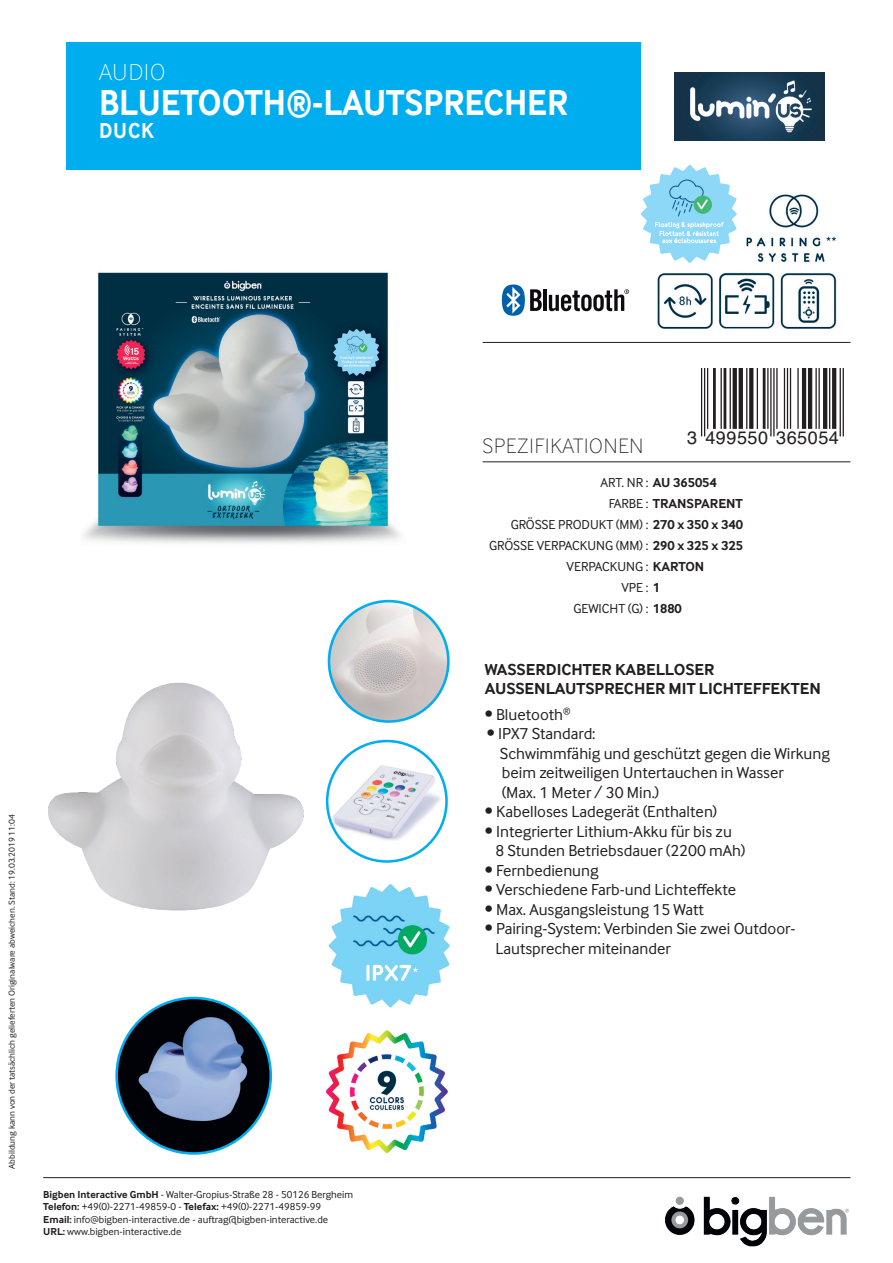
<style>
.page{position:relative;width:893px;height:1263px;background:#fff}
.page>*{position:absolute;margin:0;border:0;box-sizing:border-box;transform-origin:0 0}
.t1{font:700 37.5px "Inter Face";color:#fff;scale:.9 1}
.t2{font:100 24px "Inter Face";letter-spacing:.05em;color:#fff}
.t3{font:700 22.5px "Inter Face";color:#fff;scale:.9 1}
.t4{font:100 21.6px "Inter Face";letter-spacing:.04em;color:#231f20}
.t5{font:18.15px "Helvetica";letter-spacing:.025em;color:#231f20}
.t6{font:16.5px/19.5px "Inter Face";color:#231f20}
.t7{font:700 16.5px/19.5px "Inter Face";color:#231f20}
.t8{font:13.5px "Inter Face";color:#231f20}
.t9{font:700 13.5px "Inter Face";color:#231f20}
.t10{font:10.5px/12.6px "Inter Face";color:#231f20}
.t11{font:9px "Inter Face";color:#231f20}
.s1{font-weight:700}
.s2{font-family:"Antipasto"}
.s3{font-weight:400}
</style>
<div class="page">
<div style="left:67px;top:43px;width:574px;height:127px;background:#00aeef"></div>
<hr style="left:701px;top:369px;width:1px;height:67px;background:#231f20">
<hr style="left:704px;top:369px;width:1px;height:67px;background:#231f20">
<hr style="left:707px;top:369px;width:1px;height:60px;background:#231f20">
<hr style="left:713px;top:369px;width:3px;height:60px;background:#231f20">
<hr style="left:720px;top:369px;width:2px;height:60px;background:#231f20">
<hr style="left:724px;top:369px;width:2px;height:60px;background:#231f20">
<hr style="left:730px;top:369px;width:1px;height:60px;background:#231f20">
<svg style="left:733px;top:369px;width:4px;height:60px"></svg>
<svg style="left:739px;top:369px;width:4px;height:60px"></svg>
<hr style="left:746px;top:369px;width:1px;height:60px;background:#231f20">
<svg style="left:749px;top:369px;width:4px;height:60px"></svg>
<hr style="left:757px;top:369px;width:1px;height:60px;background:#231f20">
<hr style="left:763px;top:369px;width:2px;height:60px;background:#231f20">
<hr style="left:767px;top:369px;width:1px;height:60px;background:#231f20">
<hr style="left:770px;top:369px;width:1px;height:67px;background:#231f20">
<hr style="left:773px;top:369px;width:2px;height:67px;background:#231f20">
<hr style="left:776px;top:369px;width:2px;height:60px;background:#231f20">
<hr style="left:784px;top:369px;width:1px;height:60px;background:#231f20">
<hr style="left:787px;top:369px;width:1px;height:60px;background:#231f20">
<hr style="left:790px;top:369px;width:1px;height:60px;background:#231f20">
<hr style="left:797px;top:369px;width:2px;height:60px;background:#231f20">
<hr style="left:802px;top:369px;width:4px;height:60px;background:#231f20">
<hr style="left:808px;top:369px;width:4px;height:60px;background:#231f20">
<hr style="left:815px;top:369px;width:2px;height:60px;background:#231f20">
<hr style="left:818px;top:369px;width:2px;height:60px;background:#231f20">
<hr style="left:823px;top:369px;width:4px;height:60px;background:#231f20">
<hr style="left:829px;top:369px;width:1px;height:60px;background:#231f20">
<svg style="left:832px;top:369px;width:4px;height:60px"></svg>
<hr style="left:840px;top:369px;width:1px;height:67px;background:#231f20">
<hr style="left:843px;top:369px;width:1px;height:67px;background:#231f20">
<hr style="left:483px;top:342px;width:367px;height:1px;background:#231f20">
<hr style="left:43px;top:1177px;width:807px;height:1px;background:#231f20">
<img style="left:665px;top:1196px;width:184px;height:50px">
<img style="left:657px;top:272px;width:180px;height:57px">
<img style="left:328px;top:884px;width:122px;height:124px">
<img style="left:746px;top:194px;width:90px;height:69px">
<hr style="left:543px;top:289px;width:4px;height:22px;background:#0e0b10">
<svg style="left:502px;top:284px;width:40px;height:32px"></svg>
<svg style="left:549px;top:289px;width:80px;height:22px"></svg>
<img style="left:327px;top:1030px;width:121px;height:124px">
<img style="left:48px;top:682px;width:256px;height:229px">
<img style="left:327px;top:745px;width:119px;height:113px">
<div style="left:326px;top:740px;width:122px;height:123px;border:3px solid #00aeef;border-radius:50%"></div>
<img style="left:329px;top:601px;width:118px;height:120px">
<div style="left:328px;top:600px;width:122px;height:123px;border:3px solid #00aeef;border-radius:50%"></div>
<div style="left:117px;top:998px;width:154px;height:155px;background:#000208;border-radius:50%"></div>
<img style="left:136px;top:1014px;width:117px;height:111px">
<div style="left:115px;top:997px;width:157px;height:158px;border:3px solid #00aeef;border-radius:50%"></div>
<img style="left:83px;top:272px;width:317px;height:272px">
<svg style="left:641px;top:165px;width:96px;height:98px"></svg>
<img style="left:675px;top:72px;width:149px;height:68px">
<hr style="left:483px;top:461px;width:367px;height:1px;background:#231f20">
<h2 class="t2" style="left:99px;top:58px;width:68px">AUDIO</h2>
<h1 class="t1" style="left:99px;top:81px;width:523px">BLUETOOTH®-LAUTSPRECHER</h1>
<h3 class="t3" style="left:99px;top:118px;width:63px">DUCK</h3>
<p class="t11" style="left:7px;top:1169px;width:356px;rotate:-90deg">Abbildung kann von der tatsächlich gelieferten Originalware abweichen. Stand: 19.03.2019 11:04</p>
<p class="t10" style="left:43px;top:1188px;width:311px"><span class="s1">Bigben Interactive GmbH</span> - Walter-Gropius-Straße 28 - 50126 Bergheim <span class="s1">Telefon:</span> +49(0)-2271-49859-0 - <span class="s1">Telefax:</span> +49(0)-2271-49859-99<br><span class="s1">Email:</span> info<span class="s2">@</span>bigben-interactive.de - auftrag@bigben-interactive.de<br><span class="s1">URL:</span> www.bigben-interactive.de</p>
<p class="t5" style="left:687px;top:424px;width:153px">3 499550 365054</p>
<h3 class="t4" style="left:483px;top:434px;width:162px">SPEZIFIKATIONEN</h3>
<p class="t9" style="left:600px;top:474px;width:118px"><span class="s3">ART. NR :</span> AU 365054</p>
<p class="t9" style="left:609px;top:495px;width:136px"><span class="s3">FARBE :</span> TRANSPARENT</p>
<p class="t8" style="left:511px;top:517px;width:234px">GRÖSSE PRODUKT (MM) : <span class="s1">270 x 350 x 340</span></p>
<p class="t8" style="left:489px;top:538px;width:255px">GRÖSSE VERPACKUNG (MM) : <span class="s1">290 x 325 x 325</span></p>
<p class="t8" style="left:567px;top:559px;width:139px">VERPACKUNG : <span class="s1">KARTON</span></p>
<p class="t8" style="left:621px;top:580px;width:40px">VPE : <span class="s1">1</span></p>
<p class="t8" style="left:573px;top:601px;width:110px">GEWICHT (G) : <span class="s1">1880</span></p>
<p class="t7" style="left:485px;top:660px;width:338px">WASSERDICHTER KABELLOSER<br>AUSSENLAUTSPRECHER MIT LICHTEFFEKTEN</p>
<p class="t6" style="left:485px;top:704px;width:87px">• Bluetooth<sup>®</sup></p>
<p class="t6" style="left:500px;top:724px;width:332px;text-indent:-13px">• IPX7 Standard:<br>Schwimmfähig und geschützt gegen die Wirkung beim zeitweiligen Untertauchen in Wasser<br>(Max. 1 Meter / 30 Min.)</p>
<p class="t6" style="left:485px;top:802px;width:234px">• Kabelloses Ladegerät (Enthalten)</p>
<p class="t6" style="left:495px;top:821px;width:252px;text-indent:-11px">• Integrierter Lithium-Akku für bis zu<br>8 Stunden Betriebsdauer (2200 mAh)</p>
<p class="t6" style="left:485px;top:860px;width:115px">• Fernbedienung</p>
<p class="t6" style="left:485px;top:880px;width:253px">• Verschiedene Farb-und Lichteffekte</p>
<p class="t6" style="left:485px;top:899px;width:221px">• Max. Ausgangsleistung 15 Watt</p>
<p class="t6" style="left:495px;top:919px;width:302px;text-indent:-11px">• Pairing-System: Verbinden Sie zwei Outdoor-<br>Lautsprecher miteinander</p>
</div>
